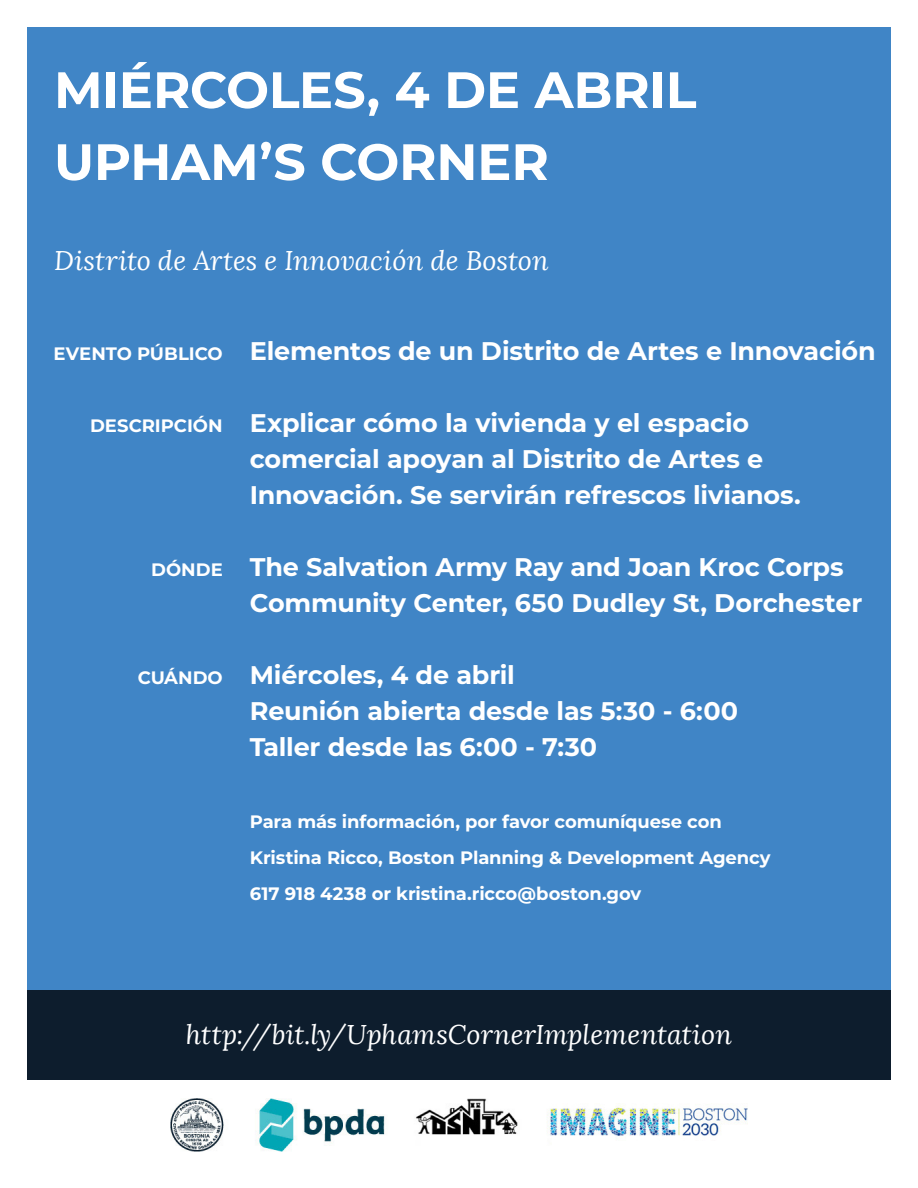
<style>
.page{position:relative;width:918px;height:1188px;background:#fff}
.page>*{position:absolute;margin:0;border:0;box-sizing:border-box;transform-origin:0 0}
.t1{font:700 51px "Montserrat";letter-spacing:-.005em;color:#fff}
.ITALICS{font:italic 27px "Lora";letter-spacing:.01em;color:#fff}
.COPY{font:700 25.5px/36px "Montserrat";letter-spacing:-.005em;color:#fff}
.COPY-2{font:700 18px "Montserrat";letter-spacing:-.005em;color:#fff}
</style>
<div class="page">
<div style="left:27px;top:990px;width:864px;height:90px;background:#0d1d2d"></div>
<div style="left:27px;top:27px;width:864px;height:963px;background:#4085c6"></div>
<img style="left:171px;top:1098px;width:576px;height:54px">
<p class="t1" style="left:54px;top:53px;width:644px">MIÉRCOLES, 4 DE ABRIL</p>
<p class="t1" style="left:54px;top:125px;width:496px">UPHAM’S CORNER</p>
<p class="ITALICS" style="left:54px;top:244px;width:496px">Distrito de Artes e Innovación de Boston</p>
<p class="COPY-2" style="left:53px;top:341px;width:171px">EVENTO PÚBLICO</p>
<p class="COPY" style="left:250px;top:332px;width:627px">Elementos de un Distrito de Artes e Innovación</p>
<p class="COPY-2" style="left:90px;top:413px;width:134px">DESCRIPCIÓN</p>
<p class="COPY" style="left:250px;top:404px;width:553px">Explicar cómo la vivienda y el espacio comercial apoyan al Distrito de Artes e<br>Innovación. Se servirán refrescos livianos.</p>
<p class="COPY-2" style="left:151px;top:557px;width:73px">DÓNDE</p>
<p class="COPY" style="left:250px;top:548px;width:614px">The Salvation Army Ray and Joan Kroc Corps<br>Community Center, 650 Dudley St, Dorchester</p>
<p class="COPY-2" style="left:138px;top:665px;width:86px">CUÁNDO</p>
<p class="COPY" style="left:250px;top:656px;width:267px">Miércoles, 4 de abril</p>
<p class="COPY" style="left:250px;top:692px;width:490px">Reunión abierta desde las 5:30 - 6:00</p>
<p class="COPY" style="left:250px;top:728px;width:349px">Taller desde las 6:00 - 7:30</p>
<p class="COPY-2" style="left:250px;top:809px;width:474px">Para más información, por favor comuníquese con</p>
<p class="COPY-2" style="left:250px;top:845px;width:522px">Kristina Ricco, Boston Planning &amp; Development Agency</p>
<p class="COPY-2" style="left:250px;top:881px;width:393px">617 918 4238 or kristina.ricco@boston.gov</p>
<p class="ITALICS" style="left:186px;top:1018px;width:548px">http://bit.ly/UphamsCornerImplementation</p>
</div>
